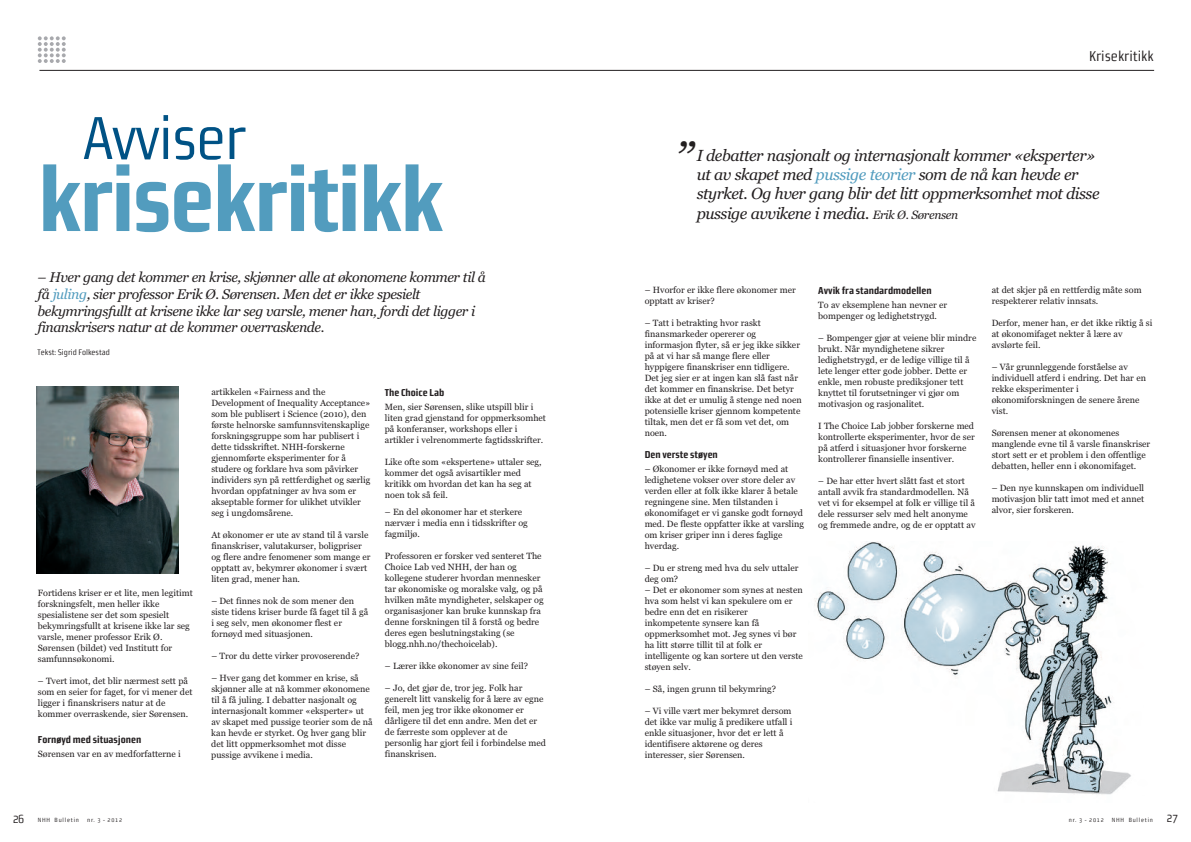
<style>
.page{position:relative;width:1191px;height:842px;background:#fff}
.page>*{position:absolute;margin:0;border:0;box-sizing:border-box;transform-origin:0 0}
.t1{font:91px "Morgan Sans Cond Bold Office";letter-spacing:-.025em;color:#529cbe}
.t2{font:60px "Morgan Sans Cond Regular Office";letter-spacing:-.025em;color:#005285}
.t3{font:italic 46.7px "Georgia";color:#231f20}
.t4{font:italic 16px/19.2px "Georgia";letter-spacing:-.03em;color:#231f20}
.t5{font:14.2px "Morgan Sans Cond Regular Office";color:#231f20}
.t6{font:italic 14px/16.8px "Georgia";letter-spacing:-.03em;color:#231f20}
.t7{font:10px "Morgan Sans Cond Bold Office";color:#231f20}
.t8{font:9px/11px "Georgia";color:#231f20}
.t9{font:8px "Morgan Sans Cond Regular Office";color:#231f20}
.t10{font:6px "Morgan Sans Cond Regular Office";letter-spacing:.13em;color:#231f20}
.s1{color:#529cbe}
.s2{font-size:12px}
</style>
<div class="page">
<img style="left:814px;top:541px;width:317px;height:254px">
<hr style="left:39px;top:70px;width:1115px;height:1px;background:#231f20">
<svg style="left:38px;top:36px;width:28px;height:27px"></svg>
<img style="left:37px;top:386px;width:142px;height:188px">
<h2 class="t2" style="left:83px;top:103px;width:165px">Avviser</h2>
<h1 class="t1" style="left:38px;top:146px;width:407px">krisekritikk</h1>
<p class="t6" style="left:38px;top:269px;width:450px">– Hver gang det kommer en krise, skjønner alle at økonomene kommer til å få <span class="s1">juling</span>, sier professor Erik Ø. Sørensen. Men det er ikke spesielt bekymringsfullt at krisene ikke lar seg varsle, mener han, fordi det ligger i finanskrisers natur at de kommer overraskende.</p>
<p class="t9" style="left:38px;top:348px;width:74px">Tekst: Sigrid Folkestad</p>
<p class="t8" style="left:38px;top:587px;width:156px">Fortidens kriser er et lite, men legitimt forskningsfelt, men heller ikke spesialistene ser det som spesielt bekymringsfullt at krisene ikke lar seg varsle, mener professor Erik Ø.<br>Sørensen (bildet) ved Institutt for samfunnsøkonomi.</p>
<p class="t8" style="left:38px;top:675px;width:156px">– Tvert imot, det blir nærmest sett på som en seier for faget, for vi mener det ligger i finanskrisers natur at de kommer overraskende, sier Sørensen.</p>
<p class="t7" style="left:38px;top:733px;width:105px">Fornøyd med situasjonen</p>
<p class="t8" style="left:38px;top:748px;width:145px">Sørensen var en av medforfatterne i</p>
<p class="t8" style="left:211px;top:386px;width:161px">artikkelen «Fairness and the Development of Inequality Acceptance» som ble publisert i Science (2010), den første helnorske samfunnsvitenskaplige forskningsgruppe som har publisert i dette tidsskriftet. NHH-forskerne gjennomførte eksperimenter for å studere og forklare hva som påvirker individers syn på rettferdighet og særlig hvordan oppfatninger av hva som er akseptable former for ulikhet utvikler seg i ungdomsårene.</p>
<p class="t8" style="left:211px;top:529px;width:161px">At økonomer er ute av stand til å varsle finanskriser, valutakurser, boligpriser og flere andre fenomener som mange er opptatt av, bekymrer økonomer i svært liten grad, mener han.</p>
<p class="t8" style="left:211px;top:595px;width:158px">– Det finnes nok de som mener den siste tidens kriser burde få faget til å gå i seg selv, men økonomer flest er fornøyd med situasjonen.</p>
<p class="t8" style="left:211px;top:650px;width:150px">– Tror du dette virker provoserende?</p>
<p class="t8" style="left:211px;top:672px;width:163px">– Hver gang det kommer en krise, så skjønner alle at nå kommer økonomene til å få juling. I debatter nasjonalt og internasjonalt kommer «eksperter» ut av skapet med pussige teorier som de nå kan hevde er styrket. Og hver gang blir det litt oppmerksomhet mot disse pussige avvikene i media.</p>
<p class="t7" style="left:385px;top:387px;width:61px">The Choice Lab</p>
<p class="t8" style="left:385px;top:401px;width:163px">Men, sier Sørensen, slike utspill blir i liten grad gjenstand for oppmerksomhet på konferanser, workshops eller i artikler i velrenommerte fagtidsskrifter.</p>
<p class="t8" style="left:385px;top:456px;width:158px">Like ofte som «ekspertene» uttaler seg, kommer det også avisartikler med kritikk om hvordan det kan ha seg at noen tok så feil.</p>
<p class="t8" style="left:385px;top:506px;width:144px">– En del økonomer har et sterkere nærvær i media enn i tidsskrifter og fagmiljø.</p>
<p class="t8" style="left:385px;top:550px;width:160px">Professoren er forsker ved senteret The Choice Lab ved NHH, der han og kollegene studerer hvordan mennesker tar økonomiske og moralske valg, og på hvilken måte myndigheter, selskaper og organisasjoner kan bruke kunnskap fra denne forskningen til å forstå og bedre deres egen beslutningstaking (se blogg.nhh.no/thechoicelab).</p>
<p class="t8" style="left:385px;top:660px;width:145px">– Lærer ikke økonomer av sine feil?</p>
<p class="t8" style="left:385px;top:682px;width:163px">– Jo, det gjør de, tror jeg. Folk har generelt litt vanskelig for å lære av egne feil, men jeg tror ikke økonomer er dårligere til det enn andre. Men det er de færreste som opplever at de personlig har gjort feil i forbindelse med finanskrisen.</p>
<h3 class="t5" style="left:1089px;top:47px;width:66px">Krisekritikk</h3>
<h3 class="t3" style="left:675px;top:133px;width:20px">”</h3>
<h3 class="t4" style="left:696px;top:146px;width:404px">I debatter nasjonalt og internasjonalt kommer «eksperter» ut av skapet med <span class="s1">pussige teorier</span> som de nå kan hevde er styrket. Og hver gang blir det litt oppmerksomhet mot disse pussige avvikene i media. <span class="s2">Erik Ø. Sørensen</span></h3>
<p class="t8" style="left:644px;top:284px;width:153px">– Hvorfor er ikke flere økonomer mer opptatt av kriser?</p>
<p class="t8" style="left:644px;top:317px;width:158px">– Tatt i betrakting hvor raskt finansmarkeder opererer og informasjon flyter, så er jeg ikke sikker på at vi har så mange flere eller hyppigere finanskriser enn tidligere.<br>Det jeg sier er at ingen kan slå fast når det kommer en finanskrise. Det betyr ikke at det er umulig å stenge ned noen potensielle kriser gjennom kompetente tiltak, men det er få som vet det, om noen.</p>
<p class="t7" style="left:644px;top:448px;width:75px">Den verste støyen</p>
<p class="t8" style="left:644px;top:463px;width:161px">– Økonomer er ikke fornøyd med at ledighetene vokser over store deler av verden eller at folk ikke klarer å betale regningene sine. Men tilstanden i økonomifaget er vi ganske godt fornøyd med. De fleste oppfatter ikke at varsling om kriser griper inn i deres faglige hverdag.</p>
<p class="t8" style="left:644px;top:562px;width:155px">– Du er streng med hva du selv uttaler deg om?</p>
<p class="t8" style="left:644px;top:584px;width:160px">– Det er økonomer som synes at nesten hva som helst vi kan spekulere om er bedre enn det en risikerer inkompetente synsere kan få oppmerksomhet mot. Jeg synes vi bør ha litt større tillit til at folk er intelligente og kan sortere ut den verste støyen selv.</p>
<p class="t8" style="left:644px;top:683px;width:133px">– Så, ingen grunn til bekymring?</p>
<p class="t8" style="left:644px;top:705px;width:149px">– Vi ville vært mer bekymret dersom det ikke var mulig å predikere utfall i enkle situasjoner, hvor det er lett å identifisere aktørene og deres interesser, sier Sørensen.</p>
<p class="t7" style="left:818px;top:285px;width:115px">Avvik fra standardmodellen</p>
<p class="t8" style="left:818px;top:300px;width:131px">To av eksemplene han nevner er bompenger og ledighetstrygd.</p>
<p class="t8" style="left:818px;top:333px;width:160px">– Bompenger gjør at veiene blir mindre brukt. Når myndighetene sikrer ledighetstrygd, er de ledige villige til å lete lenger etter gode jobber. Dette er enkle, men robuste prediksjoner tett knyttet til forutsetninger vi gjør om motivasjon og rasjonalitet.</p>
<p class="t8" style="left:818px;top:421px;width:158px">I The Choice Lab jobber forskerne med kontrollerte eksperimenter, hvor de ser på atferd i situasjoner hvor forskerne kontrollerer finansielle insentiver.</p>
<p class="t8" style="left:818px;top:476px;width:159px">– De har etter hvert slått fast et stort antall avvik fra standardmodellen. Nå vet vi for eksempel at folk er villige til å dele ressurser selv med helt anonyme og fremmede andre, og de er opptatt av</p>
<p class="t8" style="left:991px;top:284px;width:151px">at det skjer på en rettferdig måte som respekterer relativ innsats.</p>
<p class="t8" style="left:991px;top:317px;width:162px">Derfor, mener han, er det ikke riktig å si at økonomifaget nekter å lære av avslørte feil.</p>
<p class="t8" style="left:991px;top:361px;width:156px">– Vår grunnleggende forståelse av individuell atferd i endring. Det har en rekke eksperimenter i økonomiforskningen de senere årene vist.</p>
<p class="t8" style="left:991px;top:427px;width:160px">Sørensen mener at økonomenes manglende evne til å varsle finanskriser stort sett er et problem i den offentlige debatten, heller enn i økonomifaget.</p>
<p class="t8" style="left:991px;top:482px;width:154px;text-align:justify">– Den nye kunnskapen om individuell motivasjon blir tatt imot med et annet alvor, sier forskeren.</p>
<p class="t10" style="left:13px;top:816px;width:68px"><span class="s2">26</span> NHH Bulletin</p>
<p class="t10" style="left:87px;top:816px;width:37px">nr. 3 - 2012</p>
<p class="t10" style="left:1068px;top:816px;width:37px">nr. 3 - 2012</p>
<p class="t10" style="left:1112px;top:816px;width:68px">NHH Bulletin <span class="s2">27</span></p>
</div>
